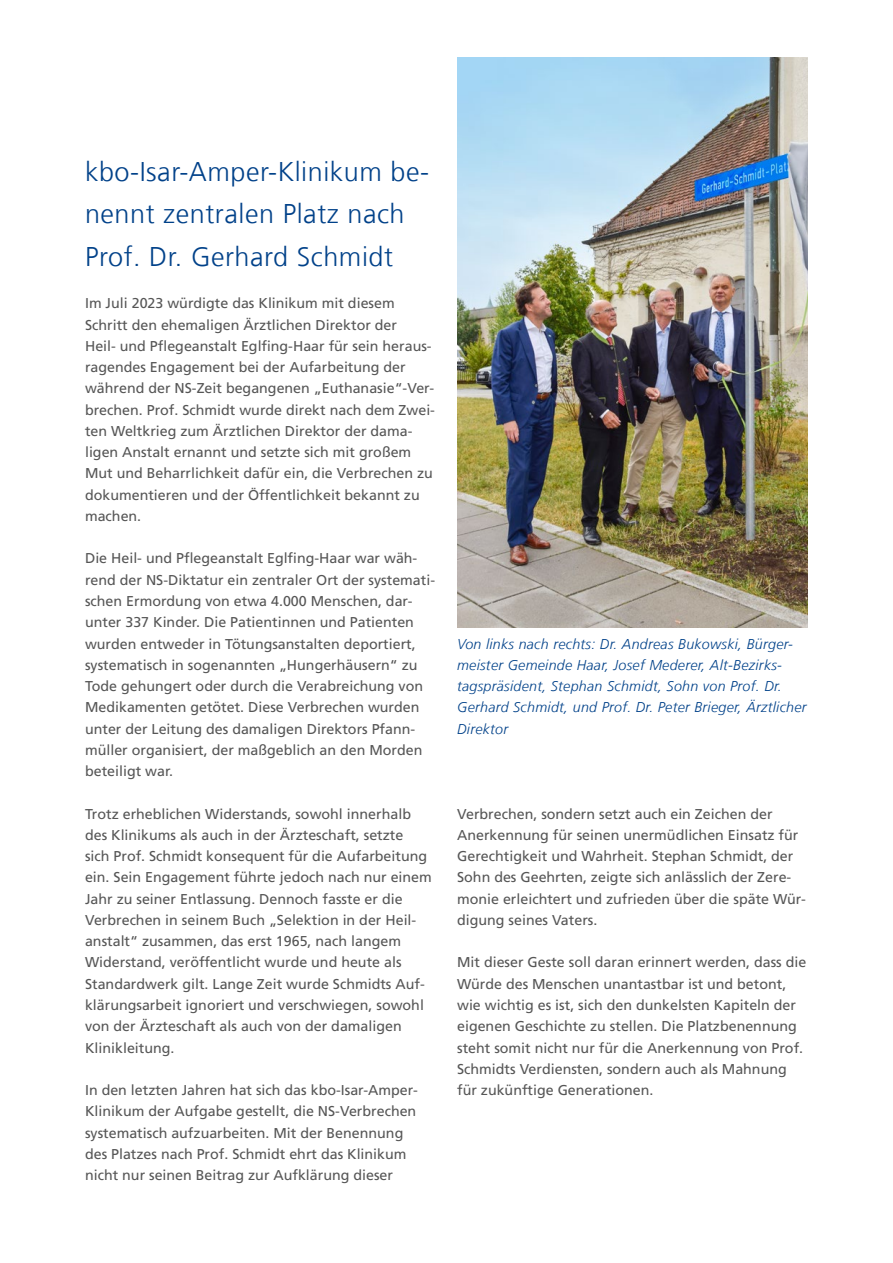
<style>
.page{position:relative;width:893px;height:1263px;background:#fff}
.page>*{position:absolute;margin:0;border:0;box-sizing:border-box;transform-origin:0 0}
.t1{font:300 27px/42.6px "Frutiger LT Com";letter-spacing:.02em;color:#004189}
.t2{font:14.25px/21.3px "Frutiger LT Com";color:#565656}
.t3{font:italic 300 14.25px/21.3px "Frutiger LT Com";letter-spacing:.02em;color:#004189}
</style>
<div class="page">
<img style="left:457px;top:57px;width:351px;height:570px">
<h1 class="t1" style="left:85px;top:150px;width:346px">kbo-Isar-Amper-Klinikum be&shy;nennt zentralen Platz nach<br>Prof. Dr. Gerhard Schmidt</h1>
<p class="t2" style="left:85px;top:293px;width:351px">Im Juli 2023 würdigte das Klinikum mit diesem Schritt den ehemaligen Ärztlichen Direktor der<br>Heil- und Pflegeanstalt Eglfing-Haar für sein heraus&shy;ragendes Engagement bei der Aufarbeitung der während der NS-Zeit begangenen „Euthanasie“-Ver&shy;brechen. Prof. Schmidt wurde direkt nach dem Zwei&shy;ten Weltkrieg zum Ärztlichen Direktor der dama&shy;ligen Anstalt ernannt und setzte sich mit großem Mut und Beharrlichkeit dafür ein, die Verbrechen zu dokumentieren und der Öffentlichkeit bekannt zu machen.</p>
<p class="t2" style="left:85px;top:548px;width:352px">Die Heil- und Pflegeanstalt Eglfing-Haar war wäh&shy;rend der NS-Diktatur ein zentraler Ort der systemati&shy;schen Ermordung von etwa 4.000 Menschen, dar&shy;unter 337 Kinder. Die Patientinnen und Patienten wurden entweder in Tötungsanstalten deportiert, systematisch in sogenannten „Hungerhäusern“ zu Tode gehungert oder durch die Verabreichung von Medikamenten getötet. Diese Verbrechen wurden unter der Leitung des damaligen Direktors Pfann&shy;müller organisiert, der maßgeblich an den Morden beteiligt war.</p>
<p class="t2" style="left:85px;top:803px;width:348px">Trotz erheblichen Widerstands, sowohl innerhalb des Klinikums als auch in der Ärzteschaft, setzte<br>sich Prof. Schmidt konsequent für die Aufarbeitung ein. Sein Engagement führte jedoch nach nur einem Jahr zu seiner Entlassung. Dennoch fasste er die Verbrechen in seinem Buch „Selektion in der Heil&shy;anstalt“ zusammen, das erst 1965, nach langem Widerstand, veröffentlicht wurde und heute als Standardwerk gilt. Lange Zeit wurde Schmidts Auf&shy;klärungsarbeit ignoriert und verschwiegen, sowohl von der Ärzteschaft als auch von der damaligen Klinikleitung.</p>
<p class="t2" style="left:85px;top:1079px;width:334px">In den letzten Jahren hat sich das kbo-Isar-Amper-Klinikum der Aufgabe gestellt, die NS-Verbrechen systematisch aufzuarbeiten. Mit der Benennung des Platzes nach Prof. Schmidt ehrt das Klinikum nicht nur seinen Beitrag zur Aufklärung dieser</p>
<p class="t3" style="left:457px;top:633px;width:351px">Von links nach rechts: Dr. Andreas Bukowski, Bürger&shy;meister Gemeinde Haar, Josef Mederer, Alt-Bezirks&shy;tagspräsident, Stephan Schmidt, Sohn von Prof. Dr.<br>Gerhard Schmidt, und Prof. Dr. Peter Brieger, Ärztlicher Direktor</p>
<p class="t2" style="left:457px;top:803px;width:350px">Verbrechen, sondern setzt auch ein Zeichen der Anerkennung für seinen unermüdlichen Einsatz für Gerechtigkeit und Wahrheit. Stephan Schmidt, der Sohn des Geehrten, zeigte sich anlässlich der Zere&shy;monie erleichtert und zufrieden über die späte Wür&shy;digung seines Vaters.</p>
<p class="t2" style="left:457px;top:952px;width:351px">Mit dieser Geste soll daran erinnert werden, dass die Würde des Menschen unantastbar ist und betont, wie wichtig es ist, sich den dunkelsten Kapiteln der eigenen Geschichte zu stellen. Die Platzbenennung steht somit nicht nur für die Anerkennung von Prof.<br>Schmidts Verdiensten, sondern auch als Mahnung für zukünftige Generationen.</p>
</div>
